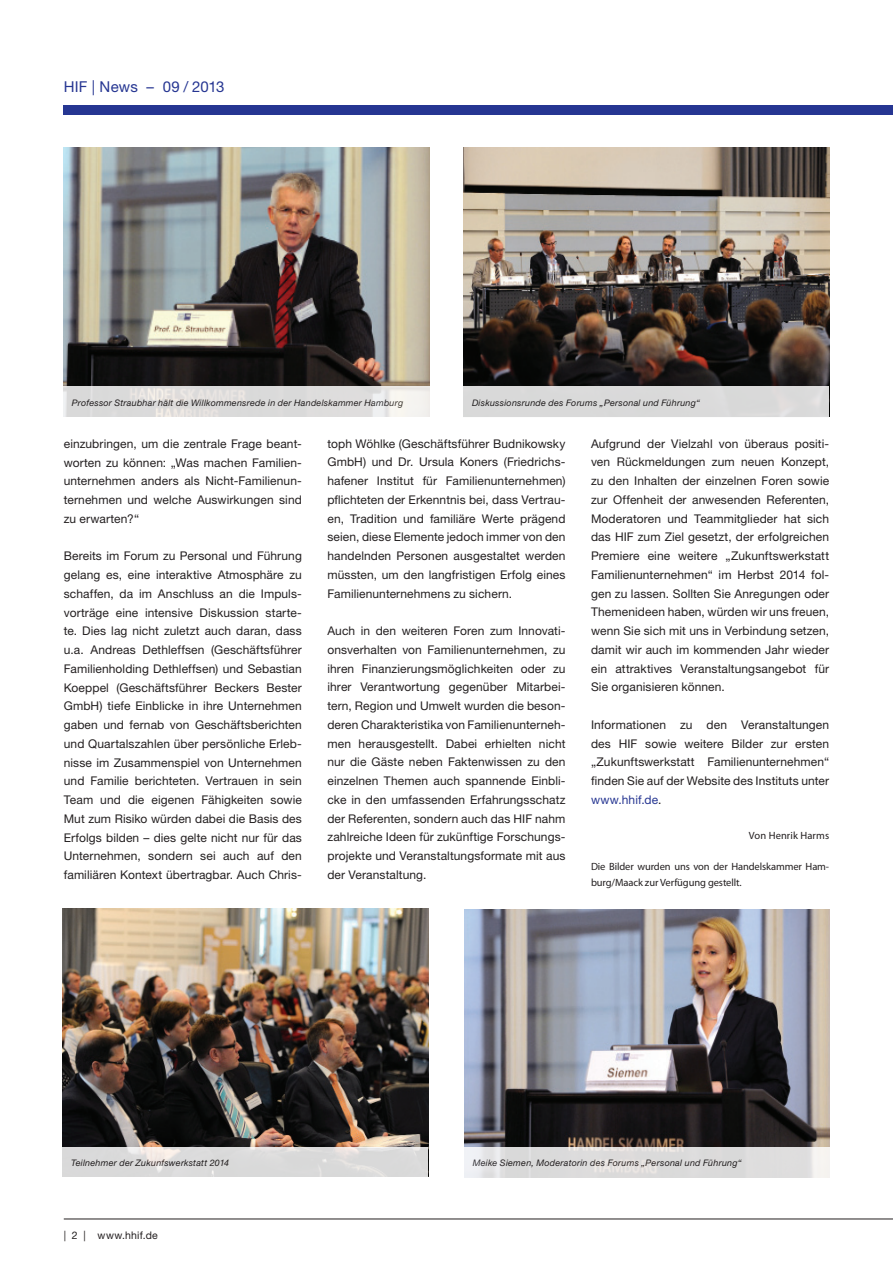
<style>
.page{position:relative;width:893px;height:1263px;background:#fff}
.page>*{position:absolute;margin:0;border:0;box-sizing:border-box;transform-origin:0 0}
.t1{font:15px "Helvetica Neue LT Pro";letter-spacing:.01em;color:#263692}
.t2{font:12px/18.8px "Helvetica Neue LT Pro";letter-spacing:.005em;color:#231f20;text-align:justify}
.t3{font:10.5px/15.8px "Myriad Pro";letter-spacing:-.01em;color:#231f20}
.t4{font:10.5px "Helvetica Neue LT Pro";letter-spacing:.02em;color:#231f20}
.t5{font:10.5px "Myriad Pro";letter-spacing:.01em;color:#231f20}
.t6{font:italic 9px "Helvetica Neue LT Pro";letter-spacing:.025em;color:#231f20}
.s1{color:#263692}
</style>
<div class="page">
<div style="left:64px;top:106px;width:829px;height:9px;background:#263692"></div>
<hr style="left:64px;top:1218px;width:829px;height:1px;background:#231f20">
<img style="left:63px;top:909px;width:365px;height:238px">
<img style="left:63px;top:147px;width:366px;height:240px">
<img style="left:464px;top:909px;width:366px;height:238px">
<svg style="left:63px;top:1147px;width:365px;height:30px;background:#dcdbdb"></svg>
<svg style="left:464px;top:1147px;width:366px;height:31px;background:#dfdede"></svg>
<svg style="left:63px;top:387px;width:367px;height:30px;background:#e0dfde"></svg>
<img style="left:463px;top:148px;width:366px;height:239px">
<div style="left:463px;top:387px;width:366px;height:32px;background:#d9d9d9"></div>
<p class="t1" style="left:64px;top:78px;width:162px">HIF | News – 09 / 2013</p>
<p class="t6" style="left:72px;top:396px;width:338px">Professor Straubhaar hält die Willkommensrede in der Handelskammer Hamburg</p>
<p class="t6" style="left:469px;top:397px;width:265px">Mei e Siemen, Moderatrin des Forums „Personal und Führung“</p>
<p class="t6" style="left:72px;top:397px;width:333px">Professor Straubhar hält die Willkommensrede in der Handelskammer Hamburg</p>
<p class="t6" style="left:472px;top:397px;width:229px">Diskussionsrunde des Forums „Personal und Führung“</p>
<p class="t2" style="left:64px;top:434px;width:240px">einzubringen, um die zentrale Frage beant&shy;worten zu können: „Was machen Familien&shy;unternehmen anders als Nicht-Familienun&shy;ternehmen und welche Auswirkungen sind zu erwarten?“</p>
<p class="t2" style="left:64px;top:546px;width:240px">Bereits im Forum zu Personal und Führung gelang es, eine interaktive Atmosphäre zu schaffen, da im Anschluss an die Impuls&shy;vorträge eine intensive Diskussion starte&shy;te. Dies lag nicht zuletzt auch daran, dass u.a. Andreas Dethleffsen (Geschäftsführer Familienholding Dethleffsen) und Sebastian Koeppel (Geschäftsführer Beckers Bester GmbH) tiefe Einblicke in ihre Unternehmen gaben und fernab von Geschäftsberichten und Quartalszahlen über persönliche Erleb&shy;nisse im Zusammenspiel von Unternehmen und Familie berichteten. Vertrauen in sein Team und die eigenen Fähigkeiten sowie Mut zum Risiko würden dabei die Basis des Erfolgs bilden – dies gelte nicht nur für das Unternehmen, sondern sei auch auf den familiären Kontext übertragbar. Auch Chris-</p>
<p class="t2" style="left:327px;top:434px;width:240px">toph Wöhlke (Geschäftsführer Budnikowsky GmbH) und Dr. Ursula Koners (Friedrichs&shy;hafener Institut für Familienunternehmen) pflichteten der Erkenntnis bei, dass Vertrau&shy;en, Tradition und familiäre Werte prägend seien, diese Elemente jedoch immer von den handelnden Personen ausgestaltet werden müssten, um den langfristigen Erfolg eines Familienunternehmens zu sichern.</p>
<p class="t2" style="left:327px;top:621px;width:240px">Auch in den weiteren Foren zum Innovati&shy;onsverhalten von Familienunternehmen, zu ihren Finanzierungsmöglichkeiten oder zu ihrer Verantwortung gegenüber Mitarbei&shy;tern, Region und Umwelt wurden die beson&shy;deren Charakteristika von Familienunterneh&shy;men herausgestellt. Dabei erhielten nicht nur die Gäste neben Faktenwissen zu den einzelnen Themen auch spannende Einbli&shy;cke in den umfassenden Erfahrungsschatz der Referenten, sondern auch das HIF nahm zahlreiche Ideen für zukünftige Forschungs&shy;projekte und Veranstaltungsformate mit aus der Veranstaltung.</p>
<p class="t2" style="left:591px;top:434px;width:240px">Aufgrund der Vielzahl von überaus positi&shy;ven Rückmeldungen zum neuen Konzept, zu den Inhalten der einzelnen Foren sowie zur Offenheit der anwesenden Referenten, Moderatoren und Teammitglieder hat sich das HIF zum Ziel gesetzt, der erfolgreichen Premiere eine weitere „Zukunftswerkstatt Familienunternehmen“ im Herbst 2014 fol&shy;gen zu lassen. Sollten Sie Anregungen oder Themenideen haben, würden wir uns freuen, wenn Sie sich mit uns in Verbindung setzen, damit wir auch im kommenden Jahr wieder ein attraktives Veranstaltungsangebot für Sie organisieren können.</p>
<p class="t2" style="left:591px;top:715px;width:240px">Informationen zu den Veranstaltungen des HIF sowie weitere Bilder zur ersten „Zukunftswerkstatt Familienunternehmen“ finden Sie auf der Website des Instituts unter <span class="s1">www.hhif.de</span>.</p>
<p class="t5" style="left:749px;top:829px;width:82px">Von Henrik Harms</p>
<p class="t3" style="left:591px;top:858px;width:240px">Die Bilder wurden uns von der Handelskammer Ham&shy;burg/Maack zur Verfügung gestellt.</p>
<p class="t6" style="left:71px;top:1157px;width:160px">Teilnehmer der Zukunfswerkstatt 2014</p>
<p class="t6" style="left:473px;top:1157px;width:270px">Meike Siemen, Moderatorin des Forums „Personal und Führung“</p>
<p class="t4" style="left:64px;top:1229px;width:96px">| 2 | www.hhif.de</p>
</div>
